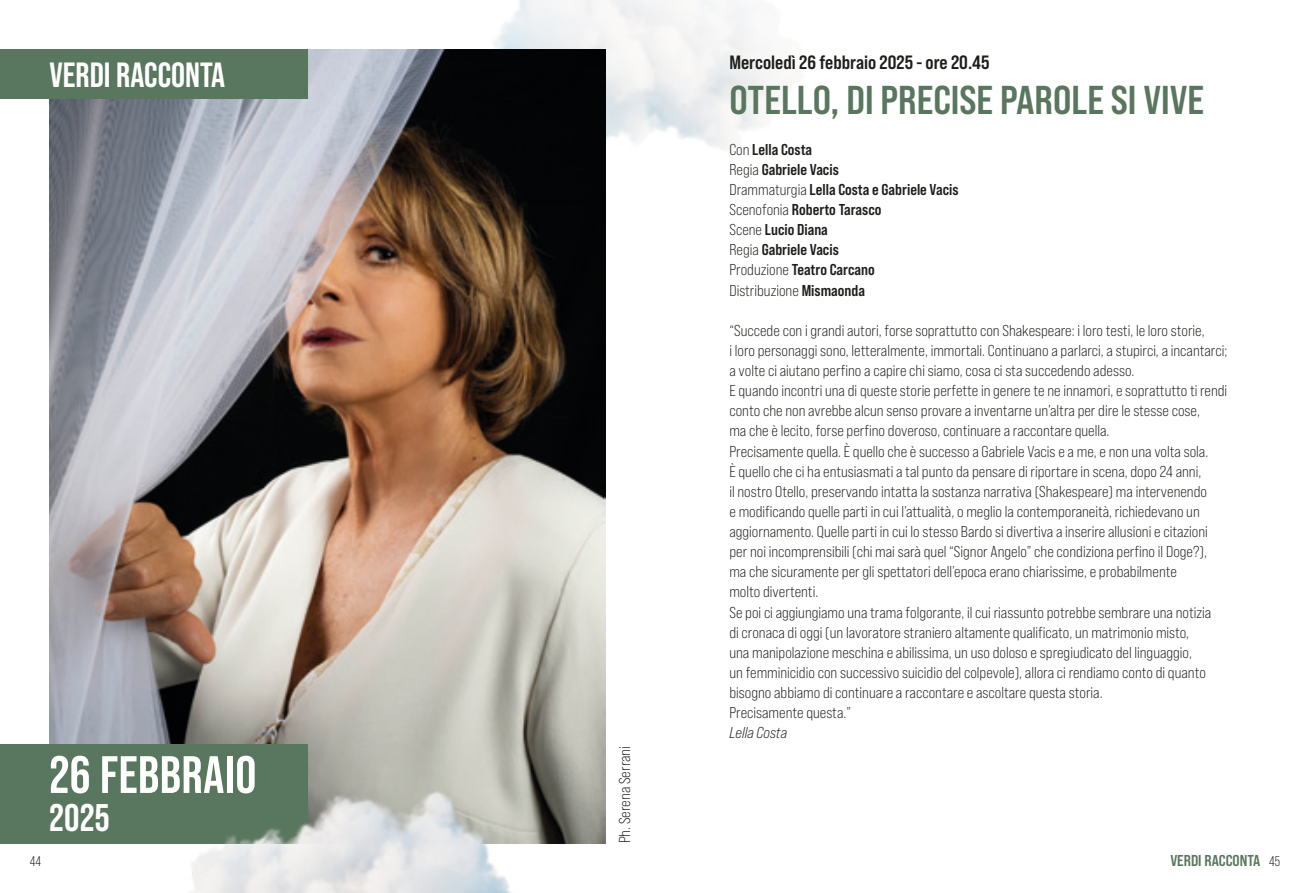
<style>
.page{position:relative;width:1310px;height:893px;background:#fff}
.page>*{position:absolute;margin:0;border:0;box-sizing:border-box;transform-origin:0 0}
.t1{font:700 52.5px "Bebas Neue Pro";letter-spacing:.01em;color:#fff}
.t2{font:40.25px "Bebas Neue Pro Sm E Bd";color:#59765e}
.t3{font:700 38.5px "Bebas Neue Pro";color:#fff}
.t4{font:700 35px "Bebas Neue Pro";color:#fff}
.t5{font:19.25px "Bebas Neue Pro Sm E Bd";color:#1d1d1b}
.t6{font:15.75px/20.1px "Bebas Neue Pro Sm E Bk";color:#1d1d1b}
.t7{font:15.75px/20.1px "Bebas Neue Pro Sm E Bd";color:#1d1d1b}
.t8{font:15.75px "Bebas Neue Pro Sm E Bd";color:#59765e}
.t9{font:15.75px "Bebas Neue Pro Sm E Bk It";color:#1d1d1b}
.t10{font:14px "Bebas Neue Pro";color:#1d1d1b}
.s1{font-family:"Bebas Neue Pro Sm E Bk"}
.s2{font-family:"Bebas Neue Pro Sm E Bd"}
</style>
<div class="page">
<img style="left:407px;top:0;width:385px;height:199px">
<img style="left:50px;top:50px;width:555px;height:697px">
<div style="left:0;top:50px;width:308px;height:49px;background:#59765e"></div>
<div style="left:0;top:744px;width:308px;height:99px;background:#59765e"></div>
<img style="left:122px;top:747px;width:484px;height:146px">
<h3 class="t4" style="left:50px;top:54px;width:177px">VERDI RACCONTA</h3>
<h1 class="t1" style="left:50px;top:745px;width:208px">26 FEBBRAIO</h1>
<h3 class="t3" style="left:50px;top:796px;width:61px">2025</h3>
<p class="t6" style="left:614px;top:843px;width:99px;rotate:-90deg">Ph. Serena Serrani</p>
<p class="t5" style="left:729px;top:51px;width:261px">Mercoledì 26 febbraio 2025 - ore 20.45</p>
<h2 class="t2" style="left:729px;top:76px;width:476px">OTELLO, DI PRECISE PAROLE SI VIVE</h2>
<p class="t7" style="left:729px;top:139px;width:231px"><span class="s1">Con</span> Lella Costa<br><span class="s1">Regia</span> Gabriele Vacis<br><span class="s1">Drammaturgia</span> Lella Costa e Gabriele Vacis<br><span class="s1">Scenofonia</span> Roberto Tarasco<br><span class="s1">Scene</span> Lucio Diana<br><span class="s1">Regia</span> Gabriele Vacis<br><span class="s1">Produzione</span> Teatro Carcano</p>
<p class="t6" style="left:729px;top:280px;width:137px">Distribuzione <span class="s2">Mismaonda</span></p>
<p class="t6" style="left:729px;top:320px;width:499px">“Succede con i grandi autori, forse soprattutto con Shakespeare: i loro testi, le loro storie,<br>i loro personaggi sono, letteralmente, immortali. Continuano a parlarci, a stupirci, a incantarci; a volte ci aiutano perfino a capire chi siamo, cosa ci sta succedendo adesso.<br>E quando incontri una di queste storie perfette in genere te ne innamori, e soprattutto ti rendi conto che non avrebbe alcun senso provare a inventarne un’altra per dire le stesse cose,<br>ma che è lecito, forse perfino doveroso, continuare a raccontare quella.<br>Precisamente quella. È quello che è successo a Gabriele Vacis e a me, e non una volta sola.<br>È quello che ci ha entusiasmati a tal punto da pensare di riportare in scena, dopo 24 anni,<br>il nostro Otello, preservando intatta la sostanza narrativa (Shakespeare) ma intervenendo<br>e modificando quelle parti in cui l’attualità, o meglio la contemporaneità, richiedevano un aggiornamento. Quelle parti in cui lo stesso Bardo si divertiva a inserire allusioni e citazioni per noi incomprensibili (chi mai sarà quel “Signor Angelo” che condiziona perfino il Doge?), ma che sicuramente per gli spettatori dell’epoca erano chiarissime, e probabilmente<br>molto divertenti.<br>Se poi ci aggiungiamo una trama folgorante, il cui riassunto potrebbe sembrare una notizia<br>di cronaca di oggi (un lavoratore straniero altamente qualificato, un matrimonio misto,<br>una manipolazione meschina e abilissima, un uso doloso e spregiudicato del linguaggio,<br>un femminicidio con successivo suicidio del colpevole), allora ci rendiamo conto di quanto bisogno abbiamo di continuare a raccontare e ascoltare questa storia.<br>Precisamente questa.”</p>
<p class="t9" style="left:729px;top:724px;width:59px">Lella Costa</p>
<p class="t8" style="left:1170px;top:851px;width:92px">VERDI RACCONTA</p>
<p class="t10" style="left:30px;top:853px;width:13px">44</p>
<p class="t10" style="left:1269px;top:853px;width:12px">45</p>
</div>
